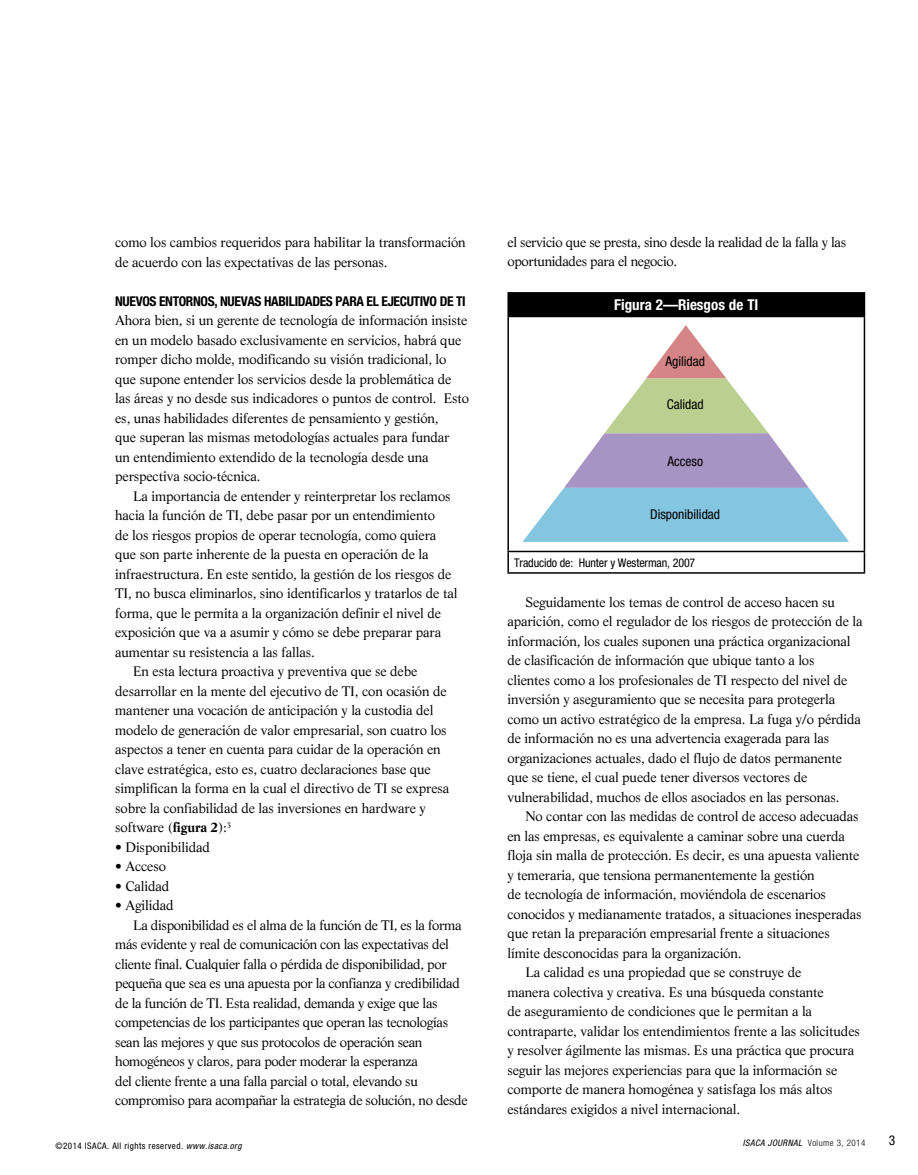
<style>
.page{position:relative;width:918px;height:1175px;background:#fff}
.page>*{position:absolute;margin:0;border:0;box-sizing:border-box;transform-origin:0 0}
.t1{font:700 condensed 15px "Helvetica Neue";color:#fff}
.t2{font:13.5px/19.5px "Life";letter-spacing:-.01em;color:#000}
.t3{font:700 condensed 13.5px "Helvetica Neue";letter-spacing:-.025em;color:#000}
.t4{font:condensed 13.5px "Helvetica Neue";color:#000}
.t5{font:condensed 12px "Helvetica Neue";letter-spacing:-.01em;color:#000}
.t6{font:condensed 9px "Helvetica Neue";letter-spacing:.05em;color:#000}
.t7{font:italic condensed 9px "Helvetica Neue";letter-spacing:.05em;color:#000}
.s1{font-weight:700}
.s2{font-style:italic}
.s3{font-weight:300;font-style:normal}
</style>
<div class="page">
<div style="left:508px;top:293px;width:356px;height:23px;background:#000"></div>
<hr style="left:507px;top:292px;width:358px;height:1px;background:#000">
<hr style="left:507px;top:293px;width:2px;height:23px;background:#000">
<svg style="left:864px;top:293px;width:1px;height:23px"></svg>
<hr style="left:507px;top:316px;width:358px;height:1px;background:#000">
<hr style="left:507px;top:317px;width:2px;height:233px;background:#000">
<hr style="left:864px;top:317px;width:1px;height:233px;background:#000">
<hr style="left:507px;top:550px;width:358px;height:2px;background:#000">
<hr style="left:507px;top:552px;width:2px;height:20px;background:#000">
<svg style="left:864px;top:552px;width:1px;height:20px"></svg>
<hr style="left:507px;top:572px;width:358px;height:1px;background:#000">
<svg style="left:522px;top:325px;width:327px;height:217px"></svg>
<p class="t2" style="left:115px;top:232px;width:352px">como los cambios requeridos para habilitar la transformación de acuerdo con las expectativas de las personas.</p>
<p class="t3" style="left:115px;top:292px;width:352px">NUEVOS ENTORNOS, NUEVAS HABILIDADES PARA EL EJECUTIVO DE TI</p>
<p class="t2" style="left:115px;top:310px;width:355px">Ahora bien, si un gerente de tecnología de información insiste en un modelo basado exclusivamente en servicios, habrá que romper dicho molde, modificando su visión tradicional, lo que supone entender los servicios desde la problemática de las áreas y no desde sus indicadores o puntos de control. Esto es, unas habilidades diferentes de pensamiento y gestión,<br>que superan las mismas metodologías actuales para fundar<br>un entendimiento extendido de la tecnología desde una perspectiva socio-técnica.</p>
<p class="t2" style="left:133px;top:486px;width:319px">La importancia de entender y reinterpretar los reclamos</p>
<p class="t2" style="left:115px;top:505px;width:321px">hacia la función de TI, debe pasar por un entendimiento</p>
<p class="t2" style="left:115px;top:525px;width:323px">de los riesgos propios de operar tecnología, como quiera</p>
<p class="t2" style="left:115px;top:544px;width:315px">que son parte inherente de la puesta en operación de la</p>
<p class="t2" style="left:115px;top:564px;width:338px">infraestructura. En este sentido, la gestión de los riesgos de</p>
<p class="t2" style="left:115px;top:583px;width:344px">TI, no busca eliminarlos, sino identificarlos y tratarlos de tal</p>
<p class="t2" style="left:115px;top:603px;width:327px">forma, que le permita a la organización definir el nivel de</p>
<p class="t2" style="left:115px;top:622px;width:327px">exposición que va a asumir y cómo se debe preparar para</p>
<p class="t2" style="left:115px;top:642px;width:201px">aumentar su resistencia a las fallas.</p>
<p class="t2" style="left:133px;top:661px;width:286px">En esta lectura proactiva y preventiva que se debe</p>
<p class="t2" style="left:115px;top:681px;width:333px">desarrollar en la mente del ejecutivo de TI, con ocasión de</p>
<p class="t2" style="left:115px;top:700px;width:320px">mantener una vocación de anticipación y la custodia del</p>
<p class="t2" style="left:115px;top:720px;width:333px">modelo de generación de valor empresarial, son cuatro los</p>
<p class="t2" style="left:115px;top:739px;width:327px">aspectos a tener en cuenta para cuidar de la operación en</p>
<p class="t2" style="left:115px;top:759px;width:317px">clave estratégica, esto es, cuatro declaraciones base que</p>
<p class="t2" style="left:115px;top:778px;width:336px">simplifican la forma en la cual el directivo de TI se expresa</p>
<p class="t2" style="left:115px;top:798px;width:312px">sobre la confiabilidad de las inversiones en hardware y</p>
<p class="t2" style="left:115px;top:817px;width:117px">software (<span class="s1">figura 2</span>):<sup>3</sup></p>
<p class="t2" style="left:115px;top:837px;width:96px">• Disponibilidad</p>
<p class="t2" style="left:115px;top:856px;width:52px">• Acceso</p>
<p class="t2" style="left:115px;top:876px;width:56px">• Calidad</p>
<p class="t2" style="left:115px;top:895px;width:60px">• Agilidad</p>
<p class="t2" style="left:133px;top:915px;width:330px">La disponibilidad es el alma de la función de TI, es la forma</p>
<p class="t2" style="left:115px;top:934px;width:335px">más evidente y real de comunicación con las expectativas del</p>
<p class="t2" style="left:115px;top:954px;width:333px">cliente final. Cualquier falla o pérdida de disponibilidad, por</p>
<p class="t2" style="left:115px;top:973px;width:346px">pequeña que sea es una apuesta por la confianza y credibilidad</p>
<p class="t2" style="left:115px;top:993px;width:324px">de la función de TI. Esta realidad, demanda y exige que las</p>
<p class="t2" style="left:115px;top:1012px;width:335px">competencias de los participantes que operan las tecnologías</p>
<p class="t2" style="left:115px;top:1032px;width:309px">sean las mejores y que sus protocolos de operación sean</p>
<p class="t2" style="left:115px;top:1051px;width:304px">homogéneos y claros, para poder moderar la esperanza</p>
<p class="t2" style="left:115px;top:1071px;width:304px">del cliente frente a una falla parcial o total, elevando su</p>
<p class="t2" style="left:115px;top:1090px;width:354px">compromiso para acompañar la estrategia de solución, no desde</p>
<p class="t6" style="left:56px;top:1140px;width:188px">©2014 ISACA. All rights reserved. <span class="s2">www.isaca.org</span></p>
<p class="t2" style="left:507px;top:232px;width:340px">el servicio que se presta, sino desde la realidad de la falla y las oportunidades para el negocio.</p>
<p class="t1" style="left:614px;top:296px;width:146px">Figura 2—Riesgos de TI</p>
<p class="t4" style="left:665px;top:353px;width:41px">Agilidad</p>
<p class="t4" style="left:667px;top:396px;width:39px">Calidad</p>
<p class="t4" style="left:667px;top:453px;width:37px">Acceso</p>
<p class="t4" style="left:650px;top:506px;width:72px">Disponibilidad</p>
<p class="t5" style="left:514px;top:556px;width:183px">Traducido de: Hunter y Westerman, 2007</p>
<p class="t2" style="left:507px;top:592px;width:357px;text-indent:18px">Seguidamente los temas de control de acceso hacen su aparición, como el regulador de los riesgos de protección de la información, los cuales suponen una práctica organizacional de clasificación de información que ubique tanto a los<br>clientes como a los profesionales de TI respecto del nivel de inversión y aseguramiento que se necesita para protegerla como un activo estratégico de la empresa. La fuga y/o pérdida de información no es una advertencia exagerada para las organizaciones actuales, dado el flujo de datos permanente que se tiene, el cual puede tener diversos vectores de vulnerabilidad, muchos de ellos asociados en las personas.</p>
<p class="t2" style="left:525px;top:806px;width:335px">No contar con las medidas de control de acceso adecuadas</p>
<p class="t2" style="left:507px;top:826px;width:339px">en las empresas, es equivalente a caminar sobre una cuerda</p>
<p class="t2" style="left:507px;top:845px;width:354px">floja sin malla de protección. Es decir, es una apuesta valiente</p>
<p class="t2" style="left:507px;top:865px;width:309px">y temeraria, que tensiona permanentemente la gestión</p>
<p class="t2" style="left:507px;top:884px;width:320px">de tecnología de información, moviéndola de escenarios</p>
<p class="t2" style="left:507px;top:904px;width:356px">conocidos y medianamente tratados, a situaciones inesperadas</p>
<p class="t2" style="left:507px;top:923px;width:324px">que retan la preparación empresarial frente a situaciones</p>
<p class="t2" style="left:507px;top:943px;width:236px">límite desconocidas para la organización.</p>
<p class="t2" style="left:525px;top:962px;width:277px">La calidad es una propiedad que se construye de</p>
<p class="t2" style="left:507px;top:982px;width:318px">manera colectiva y creativa. Es una búsqueda constante</p>
<p class="t2" style="left:507px;top:1001px;width:306px">de aseguramiento de condiciones que le permitan a la</p>
<p class="t2" style="left:507px;top:1021px;width:354px">contraparte, validar los entendimientos frente a las solicitudes</p>
<p class="t2" style="left:507px;top:1040px;width:348px">y resolver ágilmente las mismas. Es una práctica que procura</p>
<p class="t2" style="left:507px;top:1060px;width:331px">seguir las mejores experiencias para que la información se</p>
<p class="t2" style="left:507px;top:1079px;width:327px">comporte de manera homogénea y satisfaga los más altos</p>
<p class="t2" style="left:507px;top:1099px;width:234px">estándares exigidos a nivel internacional.</p>
<p class="t7" style="left:743px;top:1137px;width:124px">ISACA JOURNAL <span class="s3">Volume 3, 2014</span></p>
<p class="t4" style="left:889px;top:1132px;width:8px">3</p>
</div>
